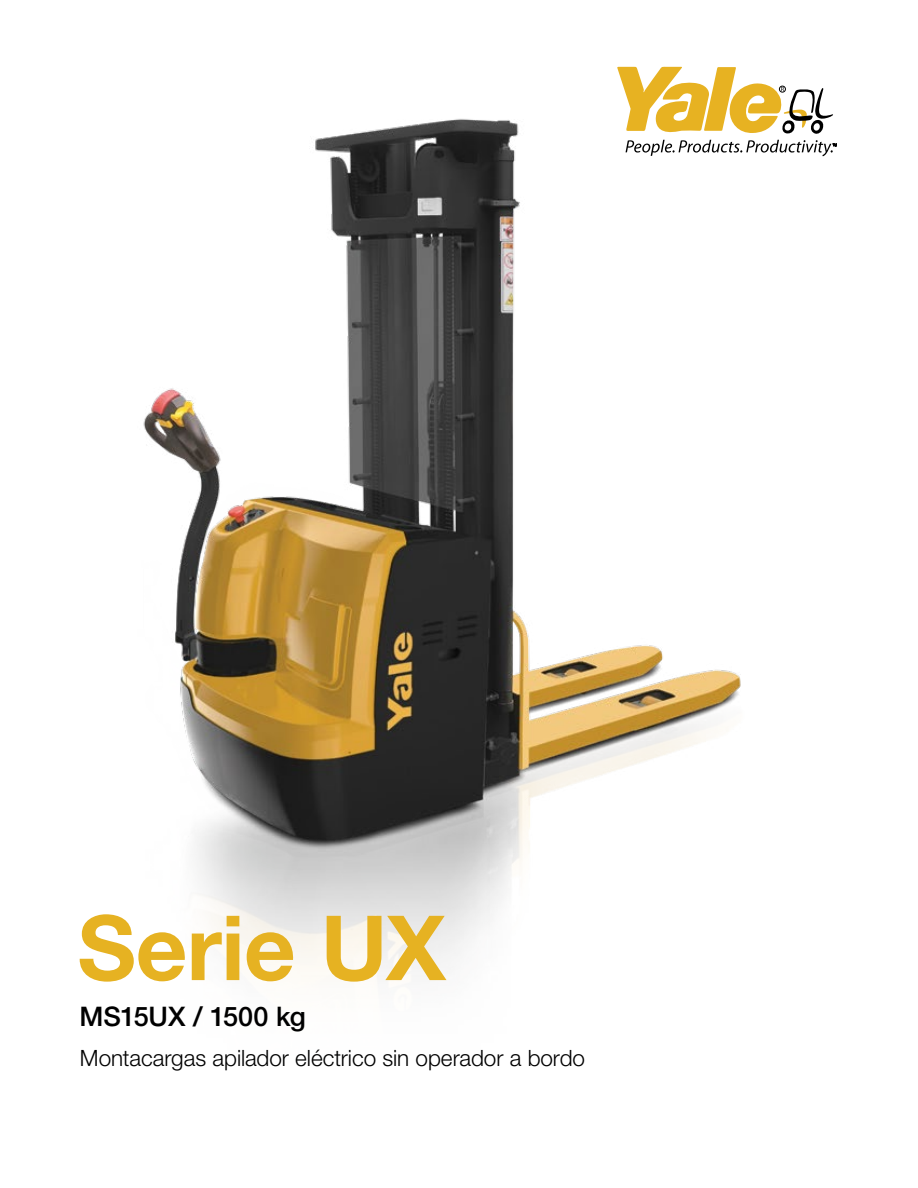
<style>
.page{position:relative;width:918px;height:1188px;background:#fff}
.page>*{position:absolute;margin:0;border:0;box-sizing:border-box;transform-origin:0 0}
.t1{font:700 90px "Helvetica Neue LT Std";letter-spacing:-.005em;color:#e6b222}
.t2{font:500 27px "Helvetica Neue LT Std";letter-spacing:-.005em;color:#000}
.t3{font:300 22.5px "Helvetica Neue LT Std";letter-spacing:-.005em;color:#000}
</style>
<div class="page">
<img style="left:143px;top:66px;width:681px;height:911px">
<svg style="left:617px;top:67px;width:220px;height:89px"></svg>
<h1 class="t1" style="left:78px;top:892px;width:370px">Serie UX</h1>
<p class="t2" style="left:80px;top:1000px;width:228px">MS15UX / 1500 kg</p>
<p class="t3" style="left:80px;top:1045px;width:507px">Montacargas apilador eléctrico sin operador a bordo</p>
</div>
